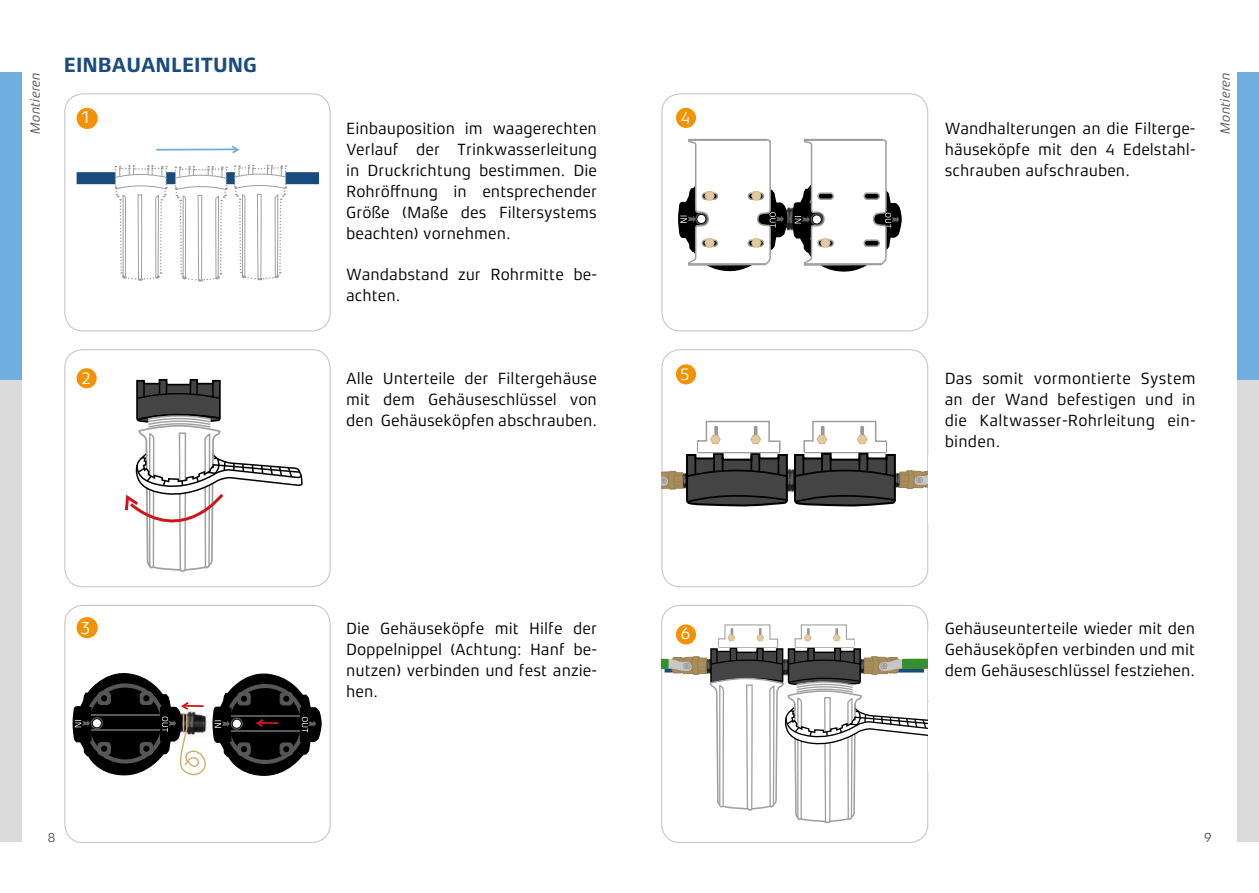
<style>
.page{position:relative;width:1259px;height:893px;background:#fff}
.page>*{position:absolute;margin:0;border:0;box-sizing:border-box;transform-origin:0 0}
.t1{font:700 21px "Xenois Sans Pro";color:#1a4b7e}
.t2{font:18px "Xenois Sans Pro";color:#fff}
.t3{font:17.1px "Xenois Sans Pro";color:#fff}
.t4{font:16.5px/20.9px "Xenois Sans Pro";color:#000;text-align:justify}
.t5{font:italic 13.5px "Xenois Sans Pro";color:#575756}
.t6{font:13.5px "Xenois Sans Pro";color:#575756}
</style>
<div class="page">
<div style="left:661px;top:349px;width:267px;height:238px;border:1px solid #c6c6c6;border-radius:18px"></div>
<div style="left:661px;top:93px;width:267px;height:238px;border:1px solid #c6c6c6;border-radius:18px"></div>
<div style="left:64px;top:349px;width:267px;height:238px;border:1px solid #c6c6c6;border-radius:18px"></div>
<div style="left:77px;top:368px;width:20px;height:20px;background:#f39200;border-radius:50%"></div>
<div style="left:676px;top:108px;width:20px;height:20px;background:#f39200;border-radius:50%"></div>
<svg style="left:681px;top:112px;width:8px;height:12px"></svg>
<div style="left:676px;top:364px;width:20px;height:20px;background:#f39200;border-radius:50%"></div>
<div style="left:1237px;top:72px;width:22px;height:769px;background:#dadada"></div>
<div style="left:1237px;top:72px;width:22px;height:308px;background:#70aedf"></div>
<div style="left:0;top:72px;width:21px;height:769px;background:#dadada"></div>
<div style="left:0;top:72px;width:21px;height:308px;background:#70aedf"></div>
<div style="left:64px;top:605px;width:267px;height:238px;border:1px solid #c6c6c6;border-radius:18px"></div>
<div style="left:64px;top:93px;width:267px;height:238px;border:1px solid #c6c6c6;border-radius:18px"></div>
<div style="left:77px;top:108px;width:21px;height:21px;background:#f39200;border-radius:50%"></div>
<div style="left:77px;top:617px;width:21px;height:21px;background:#f39200;border-radius:50%"></div>
<div style="left:77px;top:172px;width:242px;height:12px;background:#1a4b7e"></div>
<svg style="left:114px;top:165px;width:24px;height:115px"></svg>
<svg style="left:221px;top:165px;width:66px;height:116px"></svg>
<hr style="left:156px;top:148px;width:80px;height:3px;background:#70aedf">
<svg style="left:230px;top:145px;width:10px;height:9px"></svg>
<svg style="left:138px;top:148px;width:83px;height:695px"></svg>
<svg style="left:124px;top:378px;width:179px;height:194px"></svg>
<svg style="left:72px;top:672px;width:250px;height:106px"></svg>
<svg style="left:678px;top:138px;width:224px;height:134px"></svg>
<div style="left:821px;top:239px;width:8px;height:8px;background:#e1c9a1;border-radius:50%"></div>
<svg style="left:661px;top:624px;width:268px;height:200px"></svg>
<div style="left:928px;top:702px;width:37px;height:70px;background:#fff"></div>
<svg style="left:661px;top:420px;width:268px;height:88px"></svg>
<div style="left:928px;top:454px;width:45px;height:70px;background:#fff"></div>
<div style="left:928px;top:630px;width:45px;height:70px;background:#fff"></div>
<p class="t1" style="left:64px;top:53px;width:104px">EIN BAUANLEIT</p>
<p class="t1" style="left:213px;top:53px;width:45px">UNG</p>
<p class="t5" style="left:28px;top:134px;width:63px;rotate:-90deg">Montieren</p>
<p class="t5" style="left:1217px;top:134px;width:63px;rotate:-90deg">Montieren</p>
<p class="t2" style="left:81px;top:107px;width:11px">1</p>
<p class="t4" style="left:346px;top:118px;width:252px">Einbauposition im waagerechten Verlauf der Trinkwasserleitung in Druckrichtung bestimmen. Die Rohröffnung in entsprechender Größe (Maße des Filtersystems beachten) vornehmen.</p>
<p class="t4" style="left:346px;top:264px;width:252px">Wandabstand zur Rohrmitte be&shy;achten.</p>
<p class="t4" style="left:944px;top:118px;width:252px">Wandhalterungen an die Filterge&shy;häuseköpfe mit den 4 Edelstahl&shy;schrauben aufschrauben.</p>
<p class="t3" style="left:81px;top:369px;width:11px">2</p>
<p class="t3" style="left:680px;top:365px;width:11px">5</p>
<p class="t4" style="left:346px;top:368px;width:252px">Alle Unterteile der Filtergehäuse mit dem Gehäuseschlüssel von den Gehäuseköpfen abschrauben.</p>
<p class="t4" style="left:944px;top:368px;width:252px">Das somit vormontierte System an der Wand befestigen und in die Kaltwasser-Rohrleitung ein&shy;binden.</p>
<p class="t2" style="left:81px;top:617px;width:11px">3</p>
<p class="t4" style="left:346px;top:618px;width:252px">Die Gehäuseköpfe mit Hilfe der Doppelnippel (Achtung: Hanf be&shy;nutzen) verbinden und fest anzie&shy;hen.</p>
<p class="t3" style="left:681px;top:624px;width:11px">6</p>
<p class="t4" style="left:944px;top:618px;width:252px">Gehäuseunterteile wieder mit den Gehäuseköpfen verbinden und mit dem Gehäuseschlüssel festziehen.</p>
<p class="t6" style="left:48px;top:830px;width:9px">8</p>
<p class="t6" style="left:1204px;top:830px;width:9px">9</p>
</div>
